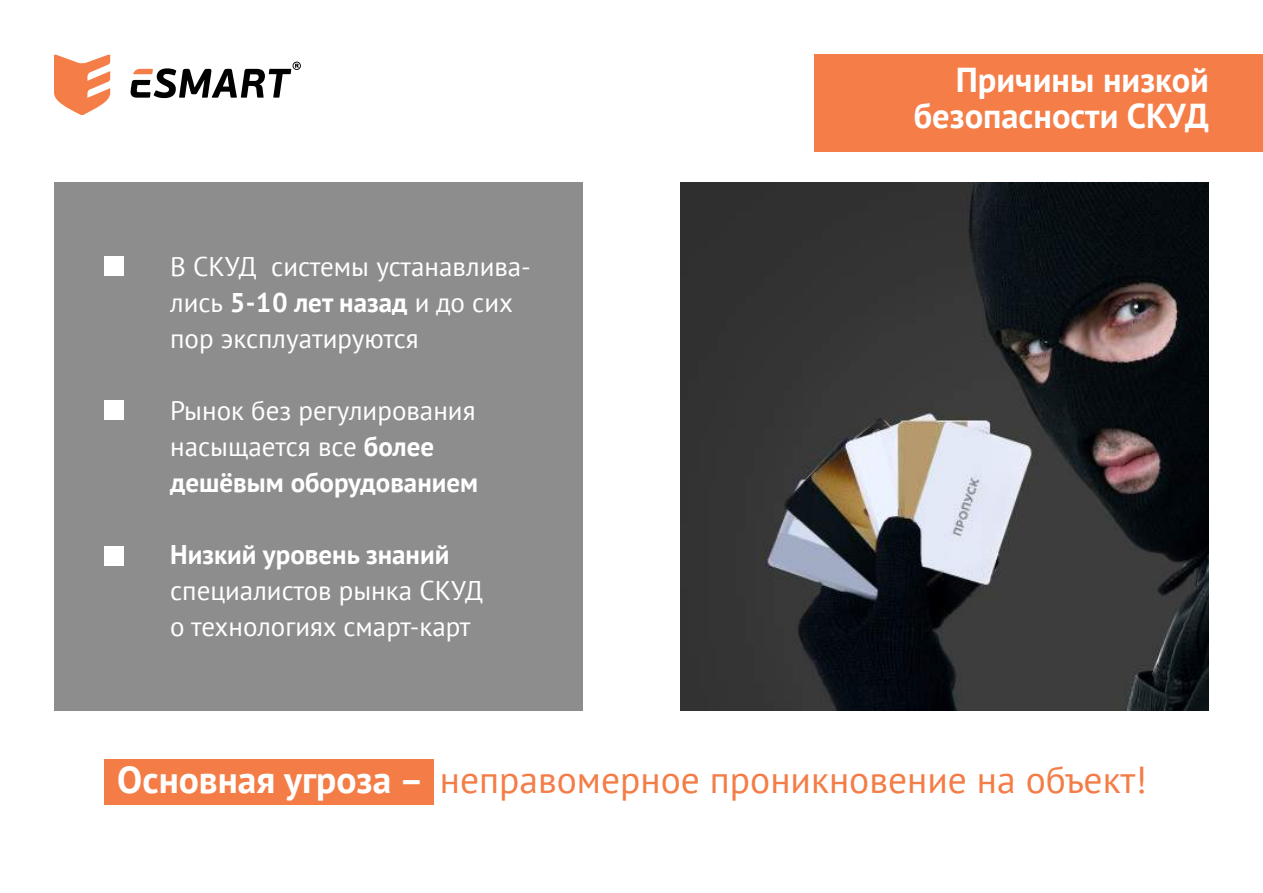
<style>
.page{position:relative;width:1263px;height:893px;background:#fff}
.page>*{position:absolute;margin:0;border:0;box-sizing:border-box;transform-origin:0 0}
.t1{font:37.5px "PT Sans";color:#f47d47}
.t2{font:700 34.5px/36px "PT Sans";color:#fff;text-align:right}
.t3{font:27px/36px "PT Sans";color:#fff}
.t4{font:700 27px "PT Sans";color:#fff}
.s1{font-weight:700}
.s2{font-weight:700;color:#fff}
</style>
<div class="page">
<div style="left:54px;top:182px;width:528px;height:529px;background:#8d8d8d"></div>
<img style="left:681px;top:182px;width:528px;height:529px">
<div style="left:814px;top:54px;width:449px;height:59px;background:#f47d48"></div>
<div style="left:814px;top:94px;width:449px;height:58px;background:#f47d48"></div>
<div style="left:104px;top:257px;width:20px;height:19px;background:#fff"></div>
<div style="left:104px;top:546px;width:20px;height:19px;background:#fff"></div>
<div style="left:104px;top:401px;width:20px;height:19px;background:#fff"></div>
<svg style="left:54px;top:54px;width:56px;height:61px"></svg>
<svg style="left:131px;top:62px;width:170px;height:36px"></svg>
<div style="left:104px;top:759px;width:329px;height:45px;background:#f47d47"></div>
<p class="t3" style="left:170px;top:248px;width:362px">В СКУД системы устанавлива&shy;лись <span class="s1">5-10 лет назад</span> и до сих пор эксплуатируются</p>
<p class="t3" style="left:170px;top:392px;width:310px">Рынок без регулирования насыщается все <span class="s1">более дешёвым оборудованием</span></p>
<p class="t4" style="left:170px;top:537px;width:281px">Низкий уровень знаний</p>
<p class="t3" style="left:170px;top:572px;width:315px">специалистов рынка СКУД о технологиях смарт-карт</p>
<p class="t2" style="left:914px;top:62px;width:297px">Причины низкой безопасности СКУД</p>
<h1 class="t1" style="left:117px;top:756px;width:1031px"><span class="s2">Основная угроза –</span> неправомерное проникновение на объект!</h1>
</div>
